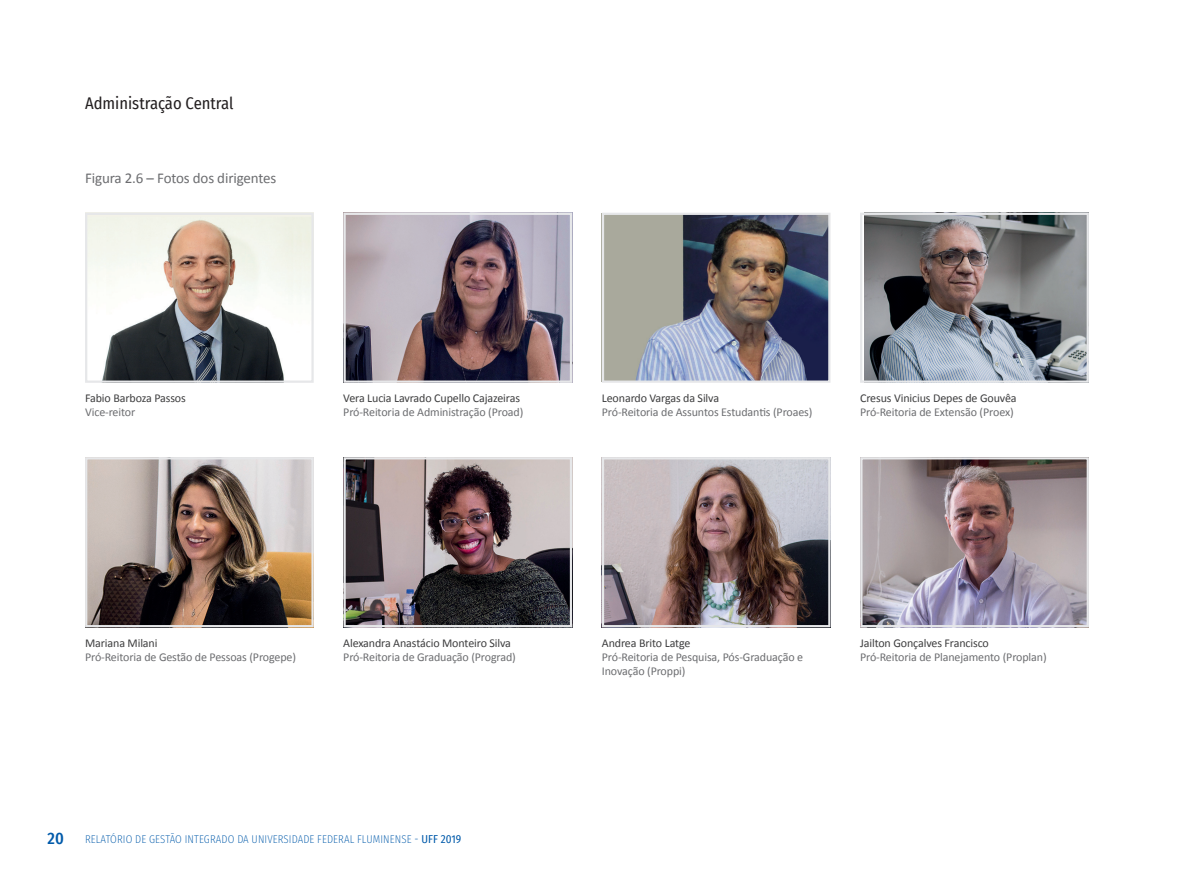
<style>
.page{position:relative;width:1191px;height:893px;background:#fff}
.page>*{position:absolute;margin:0;border:0;box-sizing:border-box;transform-origin:0 0}
.t1{font:16.5px "Fira Sans Condensed";color:#231f20}
.t2{font:500 16.5px "Fira Sans Condensed";color:#015aaa}
.t3{font:15px "Calibri";letter-spacing:-.01em;color:#6c6d70}
.t4{font:12px/14.4px "Calibri";letter-spacing:-.01em;color:#6c6d70}
.t5{font:12px "Calibri";letter-spacing:-.01em;color:#3e3e3f}
.t6{font:200 11.25px "Fira Sans Condensed";letter-spacing:.01em;color:#015aaa}
.s1{font-weight:300}
.s2{font-weight:400}
</style>
<div class="page">
<img style="left:88px;top:216px;width:223px;height:164px">
<div style="left:85px;top:213px;width:229px;height:170px;border:2px solid #e6e7e9"></div>
<img style="left:88px;top:460px;width:223px;height:164px">
<div style="left:85px;top:457px;width:229px;height:170px;border:2px solid #e6e7e9"></div>
<img style="left:863px;top:460px;width:223px;height:164px">
<div style="left:860px;top:457px;width:229px;height:170px;border:2px solid #e6e7e9"></div>
<img style="left:346px;top:216px;width:223px;height:164px">
<div style="left:343px;top:213px;width:229px;height:170px;border:2px solid #e6e7e9"></div>
<img style="left:605px;top:216px;width:222px;height:164px">
<div style="left:602px;top:213px;width:228px;height:170px;border:2px solid #e6e7e9"></div>
<img style="left:346px;top:460px;width:223px;height:164px">
<div style="left:343px;top:457px;width:229px;height:170px;border:2px solid #e6e7e9"></div>
<img style="left:864px;top:216px;width:222px;height:164px">
<div style="left:860px;top:213px;width:229px;height:170px;border:2px solid #e6e7e9"></div>
<img style="left:605px;top:460px;width:222px;height:164px">
<div style="left:602px;top:457px;width:228px;height:170px;border:2px solid #e6e7e9"></div>
<h1 class="t1" style="left:85px;top:91px;width:150px">Administração Central</h1>
<p class="t3" style="left:85px;top:169px;width:193px">Figura 2.6 – Fotos dos dirigentes</p>
<p class="t5" style="left:85px;top:391px;width:102px">Fabio Barboza Passos</p>
<p class="t4" style="left:85px;top:405px;width:52px">Vice-reitor</p>
<p class="t5" style="left:343px;top:391px;width:178px">Vera Lucia Lavrado Cupello Cajazeiras</p>
<p class="t4" style="left:343px;top:405px;width:181px">Pró-Reitoria de Administração (Proad)</p>
<p class="t5" style="left:602px;top:391px;width:119px">Leonardo Vargas da Silva</p>
<p class="t4" style="left:602px;top:405px;width:212px">Pró-Reitoria de Assuntos Estudantis (Proaes)</p>
<p class="t5" style="left:860px;top:391px;width:158px">Cresus Vinicius Depes de Gouvêa</p>
<p class="t4" style="left:860px;top:405px;width:155px">Pró-Reitoria de Extensão (Proex)</p>
<p class="t5" style="left:85px;top:635px;width:74px">Mariana Milani</p>
<p class="t4" style="left:85px;top:649px;width:212px">Pró-Reitoria de Gestão de Pessoas (Progepe)</p>
<p class="t5" style="left:343px;top:635px;width:169px">Alexandra Anastácio Monteiro Silva</p>
<p class="t4" style="left:343px;top:649px;width:174px">Pró-Reitoria de Graduação (Prograd)</p>
<h1 class="t2" style="left:47px;top:825px;width:18px">20</h1>
<p class="t6" style="left:85px;top:829px;width:377px">RELATÓRIO DE GESTÃO INTEGRADO DA UNIVERSIDADE FEDERAL FLUMINENSE <span class="s1">-</span> <span class="s2">UFF 2019</span></p>
<p class="t5" style="left:602px;top:635px;width:90px">Andrea Brito Latge</p>
<p class="t4" style="left:602px;top:649px;width:203px">Pró-Reitoria de Pesquisa, Pós-Graduação e<br>Inovação (Proppi)</p>
<p class="t5" style="left:860px;top:635px;width:130px">Jailton Gonçalves Francisco</p>
<p class="t4" style="left:860px;top:649px;width:188px">Pró-Reitoria de Planejamento (Proplan)</p>
</div>
